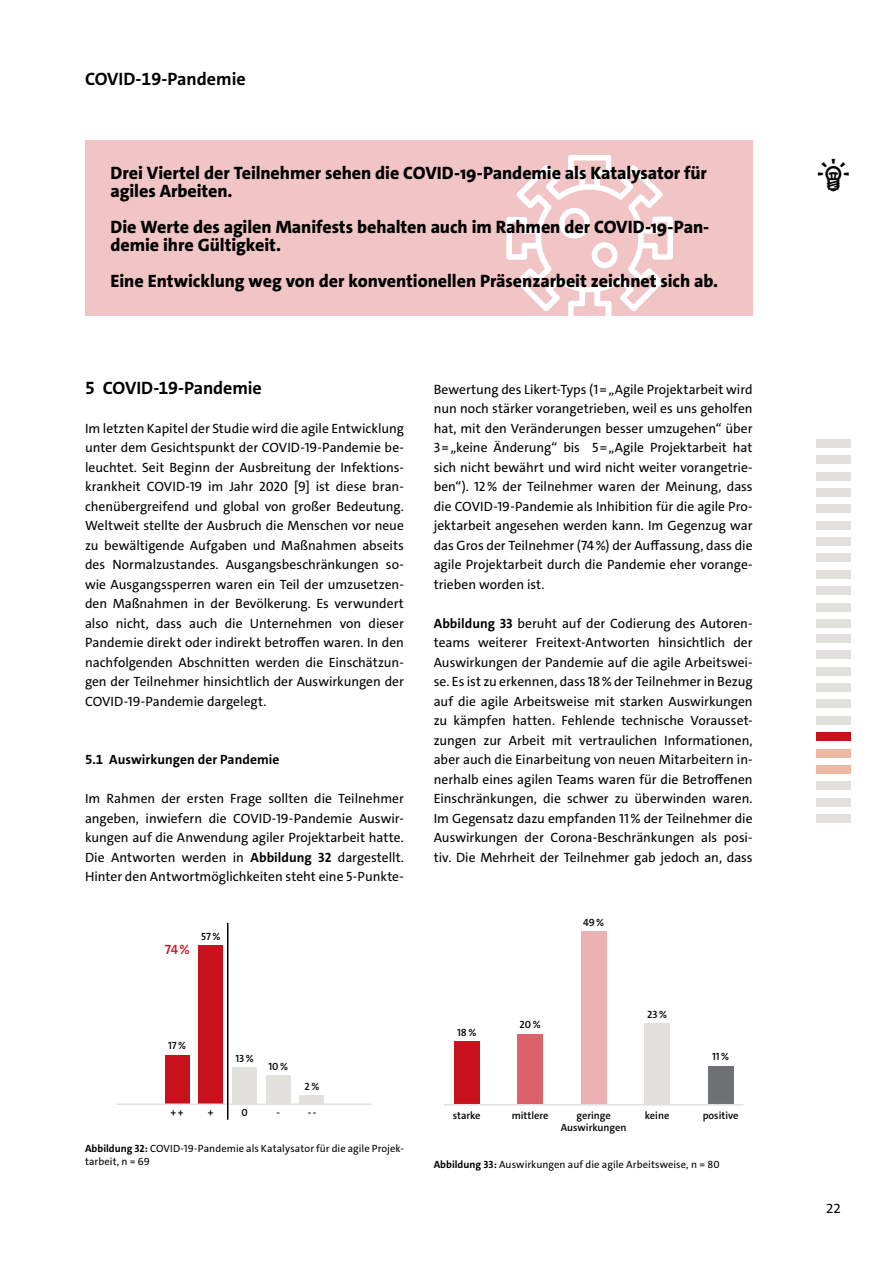
<style>
.page{position:relative;width:893px;height:1263px;background:#fff}
.page>*{position:absolute;margin:0;border:0;box-sizing:border-box;transform-origin:0 0}
.t1{font:800 30px "The Sans C4 s";color:#000}
.t2{font:800 18px/18px "The Sans C4 s";letter-spacing:-.005em;color:#000}
.t3{font:700 18px "The Sans C4 s";letter-spacing:-.005em;color:#000}
.t4{font:13.5px/19.5px "The Sans C4 s";letter-spacing:-.005em;color:#000;text-align:justify}
.t5{font:700 13.5px "The Sans C4 s";letter-spacing:.005em;color:#000}
.t6{font:600 13.5px "The Sans C4 s";color:#c9111b}
.t7{font:10.5px/13.5px "The Sans C4 s";letter-spacing:.01em;color:#000}
.t8{font:600 10.5px "The Sans C4 s";color:#000}
.s1{font-weight:700}
</style>
<div class="page">
<div style="left:816px;top:488px;width:34px;height:9px;background:#e3e1dd"></div>
<div style="left:816px;top:505px;width:34px;height:8px;background:#e3e1dd"></div>
<div style="left:816px;top:521px;width:34px;height:8px;background:#e3e1dd"></div>
<div style="left:816px;top:439px;width:34px;height:9px;background:#e3e1dd"></div>
<div style="left:816px;top:455px;width:34px;height:9px;background:#e3e1dd"></div>
<div style="left:816px;top:472px;width:34px;height:8px;background:#e3e1dd"></div>
<div style="left:816px;top:586px;width:34px;height:9px;background:#e3e1dd"></div>
<div style="left:816px;top:603px;width:34px;height:8px;background:#e3e1dd"></div>
<div style="left:816px;top:619px;width:34px;height:9px;background:#e3e1dd"></div>
<div style="left:816px;top:537px;width:34px;height:9px;background:#e3e1dd"></div>
<div style="left:816px;top:554px;width:34px;height:8px;background:#e3e1dd"></div>
<div style="left:816px;top:570px;width:34px;height:9px;background:#e3e1dd"></div>
<div style="left:816px;top:667px;width:34px;height:8px;background:#e3e1dd"></div>
<div style="left:816px;top:683px;width:34px;height:9px;background:#e3e1dd"></div>
<div style="left:816px;top:634px;width:34px;height:9px;background:#e3e1dd"></div>
<div style="left:816px;top:650px;width:34px;height:9px;background:#e3e1dd"></div>
<div style="left:816px;top:700px;width:34px;height:8px;background:#e3e1dd"></div>
<div style="left:816px;top:716px;width:34px;height:8px;background:#e3e1dd"></div>
<div style="left:816px;top:732px;width:34px;height:9px;background:#c9111b"></div>
<div style="left:816px;top:749px;width:34px;height:8px;background:#eeb9a2"></div>
<div style="left:816px;top:765px;width:34px;height:9px;background:#eeb9a2"></div>
<div style="left:816px;top:782px;width:34px;height:8px;background:#e3e1dd"></div>
<div style="left:816px;top:798px;width:34px;height:8px;background:#e3e1dd"></div>
<div style="left:816px;top:814px;width:34px;height:9px;background:#e3e1dd"></div>
<div style="left:85px;top:140px;width:668px;height:176px;background:#f1c4c6"></div>
<svg style="left:506px;top:155px;width:167px;height:161px"></svg>
<div style="left:165px;top:1054px;width:24px;height:49px;background:#c9111b"></div>
<div style="left:199px;top:945px;width:24px;height:158px;background:#c9111b"></div>
<div style="left:232px;top:1067px;width:25px;height:36px;background:#e3e1dd"></div>
<div style="left:266px;top:1075px;width:24px;height:28px;background:#e3e1dd"></div>
<div style="left:300px;top:1095px;width:24px;height:8px;background:#e3e1dd"></div>
<hr style="left:117px;top:1103px;width:255px;height:2px;background:#e3e1dd">
<hr style="left:227px;top:923px;width:1px;height:197px;background:#000">
<div style="left:454px;top:1041px;width:25px;height:64px;background:#c9111b"></div>
<div style="left:517px;top:1034px;width:26px;height:71px;background:#db6268"></div>
<div style="left:581px;top:931px;width:25px;height:174px;background:#edb0b3"></div>
<div style="left:644px;top:1023px;width:26px;height:82px;background:#e3e1dd"></div>
<div style="left:708px;top:1066px;width:25px;height:39px;background:#707175"></div>
<hr style="left:444px;top:1104px;width:299px;height:1px;background:#e3e1dd">
<h2 class="t3" style="left:85px;top:67px;width:162px">COVID-19-Pandemie</h2>
<h2 class="t2" style="left:111px;top:164px;width:598px">Drei Viertel der Teilnehmer sehen die COVID-19-Pandemie als Katalysator für agiles Arbeiten.</h2>
<h2 class="t2" style="left:111px;top:218px;width:600px">Die Werte des agilen Manifests behalten auch im Rahmen der COVID-19-Pan&shy;demie ihre Gültigkeit.</h2>
<h2 class="t2" style="left:111px;top:272px;width:609px">Eine Entwicklung weg von der konventionellen Präsenzarbeit zeichnet sich ab.</h2>
<h2 class="t3" style="left:85px;top:376px;width:178px">5 COVID-19-Pandemie</h2>
<p class="t4" style="left:85px;top:419px;width:320px">Im letzten Kapitel der Studie wird die agile Entwicklung unter dem Gesichtspunkt der COVID-19-Pandemie be&shy;leuchtet. Seit Beginn der Ausbreitung der Infektions&shy;krankheit COVID-19 im Jahr 2020 [9] ist diese bran&shy;chenübergreifend und global von großer Bedeutung.<br>Weltweit stellte der Ausbruch die Menschen vor neue zu bewältigende Aufgaben und Maßnahmen abseits des Normalzustandes. Ausgangsbeschränkungen so&shy;wie Ausgangssperren waren ein Teil der umzusetzen&shy;den Maßnahmen in der Bevölkerung. Es verwundert also nicht, dass auch die Unternehmen von dieser Pandemie direkt oder indirekt betroffen waren. In den nachfolgenden Abschnitten werden die Einschätzun&shy;gen der Teilnehmer hinsichtlich der Auswirkungen der COVID-19-Pandemie dargelegt.</p>
<p class="t5" style="left:85px;top:751px;width:196px">5.1 Auswirkungen der Pandemie</p>
<p class="t4" style="left:85px;top:789px;width:320px">Im Rahmen der ersten Frage sollten die Teilnehmer angeben, inwiefern die COVID-19-Pandemie Auswir&shy;kungen auf die Anwendung agiler Projektarbeit hatte.<br>Die Antworten werden in <span class="s1">Abbildung 32</span> dargestellt.<br>Hinter den Antwortmöglichkeiten steht eine 5-Punkte-</p>
<p class="t6" style="left:165px;top:941px;width:26px">74 %</p>
<p class="t8" style="left:201px;top:929px;width:21px">57 %</p>
<p class="t8" style="left:168px;top:1039px;width:20px">17 %</p>
<p class="t8" style="left:235px;top:1051px;width:20px">13 %</p>
<p class="t8" style="left:268px;top:1060px;width:21px">10 %</p>
<p class="t8" style="left:305px;top:1080px;width:16px">2 %</p>
<p class="t8" style="left:171px;top:1106px;width:15px">+ +</p>
<p class="t8" style="left:208px;top:1106px;width:7px">+</p>
<p class="t8" style="left:241px;top:1106px;width:8px">0</p>
<p class="t8" style="left:276px;top:1106px;width:5px">-</p>
<p class="t8" style="left:308px;top:1106px;width:10px">- -</p>
<p class="t7" style="left:85px;top:1141px;width:320px"><span class="s1">Abbildung 32:</span> COVID-19-Pandemie als Katalysator für die agile Projek&shy;tarbeit, n = 69</p>
<p class="t4" style="left:434px;top:380px;width:320px">Bewertung des Likert-Typs (1 = „Agile Projektarbeit wird nun noch stärker vorangetrieben, weil es uns geholfen hat, mit den Veränderungen besser umzugehen“ über 3 = „keine Änderung“ bis 5 = „Agile Projektarbeit hat sich nicht bewährt und wird nicht weiter vorangetrie&shy;ben“). 12 % der Teilnehmer waren der Meinung, dass die COVID-19-Pandemie als Inhibition für die agile Pro&shy;jektarbeit angesehen werden kann. Im Gegenzug war das Gros der Teilnehmer (74 %) der Auffassung, dass die agile Projektarbeit durch die Pandemie eher vorange&shy;trieben worden ist.</p>
<p class="t4" style="left:434px;top:613px;width:320px"><span class="s1">Abbildung 33</span> beruht auf der Codierung des Autoren&shy;teams weiterer Freitext-Antworten hinsichtlich der Auswirkungen der Pandemie auf die agile Arbeitswei&shy;se. Es ist zu erkennen, dass 18 % der Teilnehmer in Bezug auf die agile Arbeitsweise mit starken Auswirkungen zu kämpfen hatten. Fehlende technische Vorausset&shy;zungen zur Arbeit mit vertraulichen Informationen, aber auch die Einarbeitung von neuen Mitarbeitern in&shy;nerhalb eines agilen Teams waren für die Betroffenen Einschränkungen, die schwer zu überwinden waren.<br>Im Gegensatz dazu empfanden 11 % der Teilnehmer die Auswirkungen der Corona-Beschränkungen als posi&shy;tiv. Die Mehrheit der Teilnehmer gab jedoch an, dass</p>
<p class="t8" style="left:583px;top:915px;width:23px">49 %</p>
<p class="t8" style="left:457px;top:1025px;width:21px">18 %</p>
<p class="t8" style="left:520px;top:1018px;width:23px">20 %</p>
<p class="t8" style="left:647px;top:1007px;width:21px">23 %</p>
<p class="t8" style="left:712px;top:1050px;width:19px">11 %</p>
<p class="t8" style="left:453px;top:1108px;width:30px">starke</p>
<p class="t8" style="left:512px;top:1108px;width:38px">mittlere</p>
<p class="t8" style="left:576px;top:1108px;width:36px">geringe</p>
<p class="t8" style="left:645px;top:1108px;width:26px">keine</p>
<p class="t8" style="left:703px;top:1108px;width:37px">positive</p>
<p class="t8" style="left:561px;top:1121px;width:67px">Auswirkungen</p>
<p class="t7" style="left:434px;top:1158px;width:287px"><span class="s1">Abbildung 33:</span> Auswirkungen auf die agile Arbeitsweise, n = 80</p>
<h1 class="t1" style="left:818px;top:154px;width:33px">•</h1>
<p class="t4" style="left:826px;top:1199px;width:16px">22</p>
</div>
